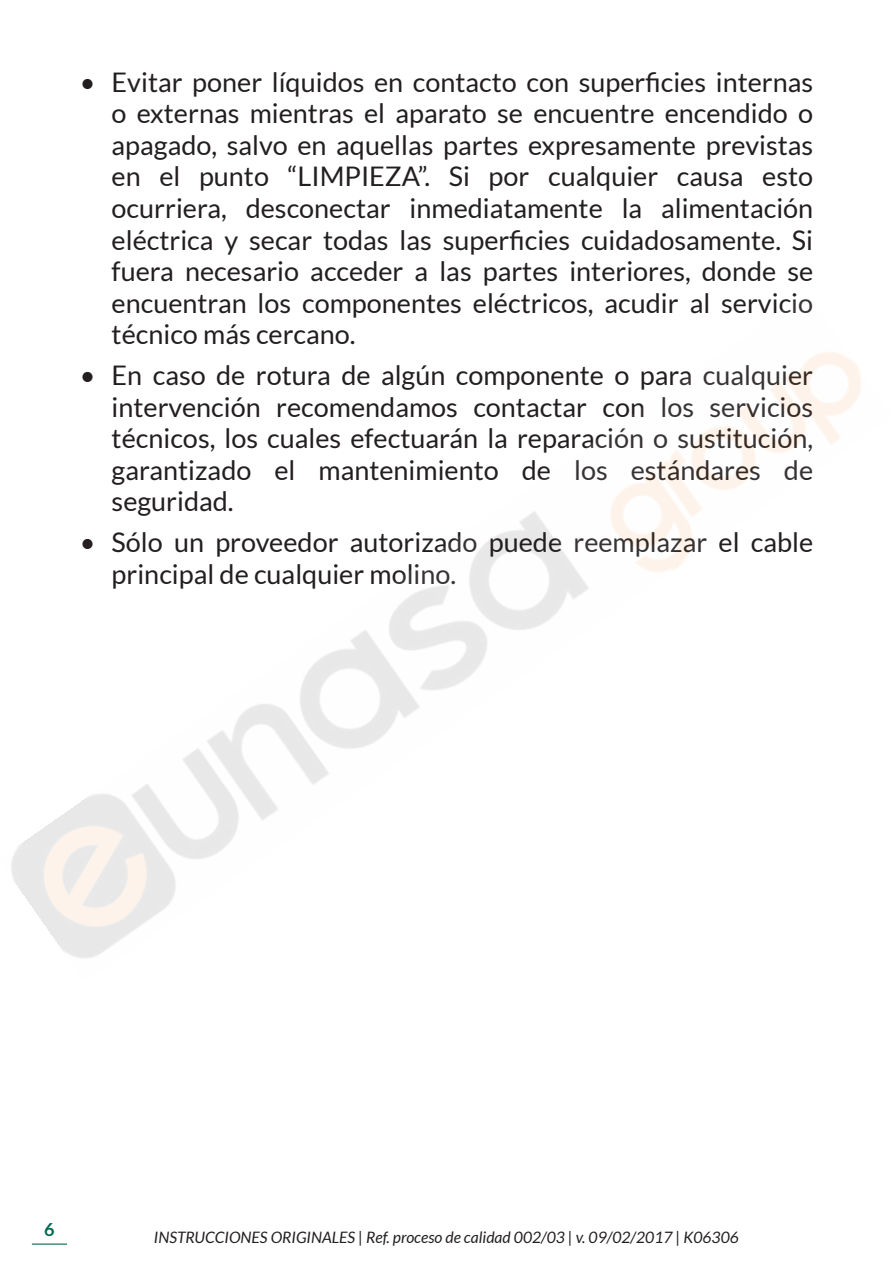
<style>
.page{position:relative;width:893px;height:1276px;background:#fff}
.page>*{position:absolute;margin:0;border:0;box-sizing:border-box;transform-origin:0 0}
.t1{font:27px/31.5px "Lato";color:#231f20;text-align:justify}
.t2{font:700 18px "Lato";color:#006951}
.t3{font:italic 15.75px "Lato";color:#231f20}
</style>
<div class="page">
<hr style="left:32px;top:1243px;width:35px;height:1px;background:#006951">
<p class="t1" style="left:112px;top:66px;width:703px;text-indent:-32px">• Evitar poner líquidos en contacto con superficies internas o externas mientras el aparato se encuentre encendido o apagado, salvo en aquellas partes expresamente previstas en el punto “LIMPIEZA”. Si por cualquier causa esto ocurriera, desconectar inmediatamente la alimentación eléctrica y secar todas las superficies cuidadosamente. Si fuera necesario acceder a las partes interiores, donde se encuentran los componentes eléctricos, acudir al servicio técnico más cercano.</p>
<p class="t1" style="left:112px;top:359px;width:703px;text-indent:-32px">• En caso de rotura de algún componente o para cualquier intervención recomendamos contactar con los servicios técnicos, los cuales efectuarán la reparación o sustitución, garantizado el mantenimiento de los estándares de seguridad.</p>
<p class="t1" style="left:112px;top:526px;width:703px;text-indent:-32px">• Sólo un proveedor autorizado puede reemplazar el cable principal de cualquier molino.</p>
<p class="t2" style="left:44px;top:1219px;width:12px">6</p>
<p class="t3" style="left:154px;top:1229px;width:587px">INSTRUCCIONES ORIGINALES | Ref. proceso de calidad 002/03 | v. 09/02/2017 | K06306</p>
</div>
